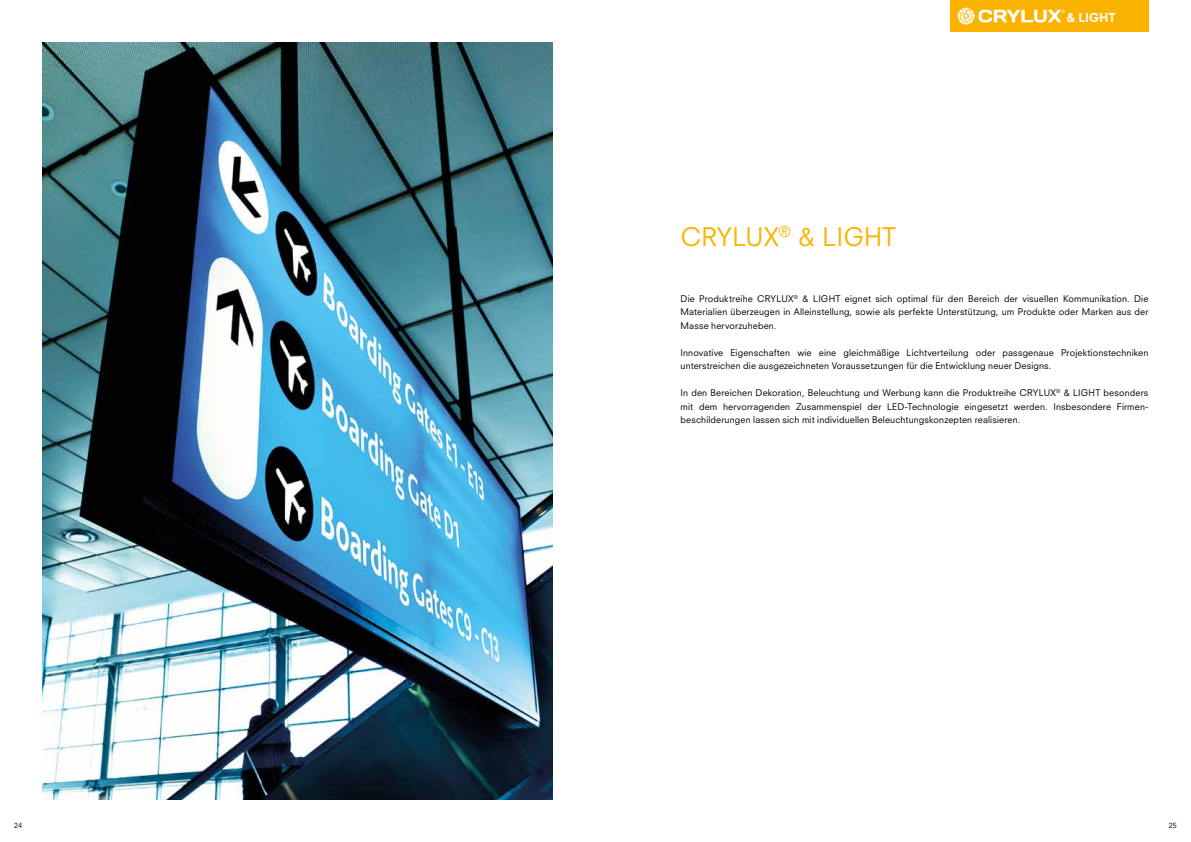
<style>
.page{position:relative;width:1191px;height:842px;background:#fff}
.page>*{position:absolute;margin:0;border:0;box-sizing:border-box;transform-origin:0 0}
.t1{font:25px "Neuzeit SLT Std";color:#fab400}
.t2{font:800 12px "Neuzeit SLT Std";color:#fff}
.t3{font:9px/13.5px "Neuzeit SLT Std";letter-spacing:.015em;color:#000;text-align:justify}
.t4{font:7px "Neuzeit SLT Std";color:#000}
</style>
<div class="page">
<div style="left:950px;top:0;width:198px;height:31px;background:#fab400"></div>
<img style="left:43px;top:43px;width:510px;height:756px">
<svg style="left:957px;top:7px;width:108px;height:18px"></svg>
<h1 class="t1" style="left:680px;top:221px;width:217px">CRYLUX<sup>®</sup> &amp; LIGHT</h1>
<h2 class="t2" style="left:1066px;top:10px;width:51px">&amp; LIGHT</h2>
<p class="t3" style="left:680px;top:291px;width:469px">Die Produktreihe CRYLUX<sup>®</sup> &amp; LIGHT eignet sich optimal für den Bereich der visuellen Kommunikation. Die Materialien überzeugen in Alleinstellung, sowie als perfekte Unterstützung, um Produkte oder Marken aus der Masse hervorzuheben.</p>
<p class="t3" style="left:680px;top:345px;width:469px">Innovative Eigenschaften wie eine gleichmäßige Lichtverteilung oder passgenaue Projektionstechniken unterstreichen die ausgezeichneten Voraussetzungen für die Entwicklung neuer Designs.</p>
<p class="t3" style="left:680px;top:386px;width:469px">In den Bereichen Dekoration, Beleuchtung und Werbung kann die Produktreihe CRYLUX<sup>®</sup> &amp; LIGHT besonders mit dem hervorragenden Zusammenspiel der LED-Technologie eingesetzt werden. Insbesondere Firmen&shy;beschilderungen lassen sich mit individuellen Beleuchtungskonzepten realisieren.</p>
<p class="t4" style="left:14px;top:821px;width:9px">24</p>
<p class="t4" style="left:1168px;top:821px;width:9px">25</p>
</div>
